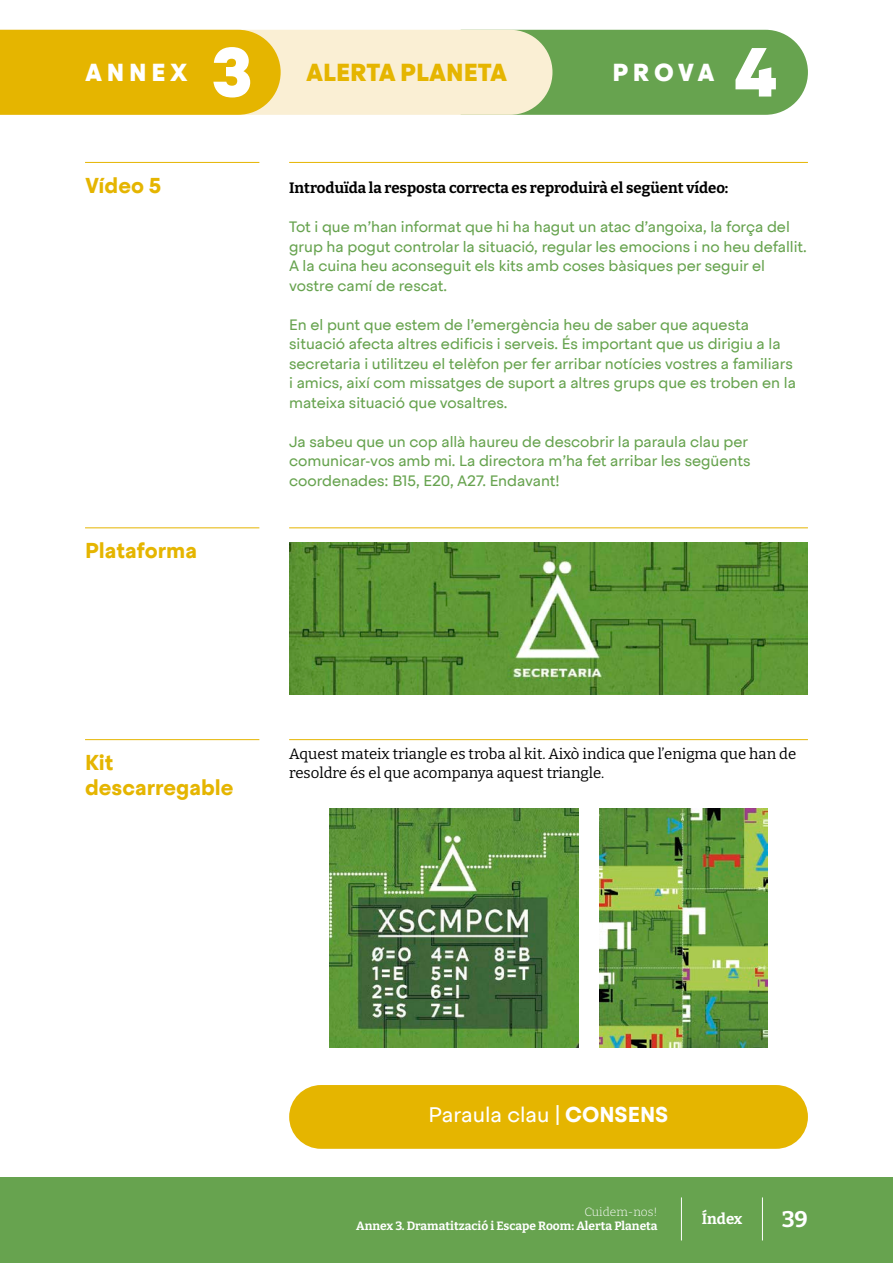
<style>
.page{position:relative;width:893px;height:1263px;background:#fff}
.page>*{position:absolute;margin:0;border:0;box-sizing:border-box;transform-origin:0 0}
.t1{font:900 69px "Steradian";color:#fff}
.t2{font:900 24px "Steradian";color:#e5b500}
.t3{font:900 24px "Steradian";letter-spacing:.2em;color:#fff}
.t4{font:700 22.5px "Bitter";color:#fff}
.t5{font:700 21px/25.2px "Steradian";color:#e5b500}
.t6{font:21px "Steradian";color:#fff}
.t7{font:15px/19.5px "Steradian";letter-spacing:-.005em;color:#67a34f}
.t8{font:15px/19.5px "Bitter";color:#000}
.t9{font:700 15px "Bitter";color:#000}
.t10{font:700 15px "Bitter";color:#fff}
.t11{font:700 12px "Bitter";color:#fff}
.t12{font:300 12px "Bitter";color:#fff}
.s1{font-weight:700}
</style>
<div class="page">
<hr style="left:85px;top:162px;width:174px;height:1px;background:#e5b500">
<hr style="left:289px;top:162px;width:519px;height:1px;background:#e5b500">
<hr style="left:85px;top:527px;width:174px;height:1px;background:#e5b500">
<hr style="left:289px;top:527px;width:519px;height:1px;background:#e5b500">
<hr style="left:85px;top:739px;width:174px;height:1px;background:#e5b500">
<hr style="left:289px;top:739px;width:519px;height:1px;background:#e5b500">
<div style="left:289px;top:1085px;width:519px;height:64px;background:#e5b500;border-radius:32px"></div>
<img style="left:289px;top:542px;width:519px;height:153px">
<img style="left:329px;top:808px;width:249px;height:240px">
<img style="left:599px;top:808px;width:169px;height:240px">
<div style="left:552px;top:30px;width:256px;height:85px;background:#67a34f"></div>
<div style="left:0;top:1178px;width:893px;height:85px;background:#67a34f"></div>
<hr style="left:681px;top:1197px;width:1px;height:43px;background:#fff">
<hr style="left:762px;top:1197px;width:1px;height:43px;background:#fff">
<div style="left:281px;top:30px;width:271px;height:85px;background:#faefd4"></div>
<div style="left:0;top:30px;width:281px;height:85px;background:#e5b500"></div>
<h2 class="t3" style="left:85px;top:57px;width:104px">ANNEX</h2>
<h1 class="t1" style="left:211px;top:28px;width:43px">3</h1>
<h3 class="t5" style="left:85px;top:173px;width:78px">Vídeo 5</h3>
<h3 class="t5" style="left:85px;top:538px;width:113px">Plataforma</h3>
<h2 class="t2" style="left:306px;top:57px;width:202px">ALERTA PLANETA</h2>
<h2 class="t3" style="left:612px;top:57px;width:104px">PROVA</h2>
<h1 class="t1" style="left:734px;top:28px;width:45px">4</h1>
<p class="t9" style="left:289px;top:178px;width:441px">Introduïda la resposta correcta es reproduirà el següent vídeo:</p>
<p class="t7" style="left:289px;top:217px;width:519px">Tot i que m’han informat que hi ha hagut un atac d’angoixa, la força del grup ha pogut controlar la situació, regular les emocions i no heu defallit.<br>A la cuina heu aconseguit els kits amb coses bàsiques per seguir el vostre camí de rescat.</p>
<p class="t7" style="left:289px;top:315px;width:508px">En el punt que estem de l’emergència heu de saber que aquesta situació afecta altres edificis i serveis. És important que us dirigiu a la secretaria i utilitzeu el telèfon per fer arribar notícies vostres a familiars i amics, així com missatges de suport a altres grups que es troben en la mateixa situació que vosaltres.</p>
<p class="t7" style="left:289px;top:432px;width:463px">Ja sabeu que un cop allà haureu de descobrir la paraula clau per comunicar-vos amb mi. La directora m’ha fet arribar les següents coordenades: B15, E20, A27. Endavant!</p>
<h3 class="t5" style="left:85px;top:750px;width:150px">Kit descarregable</h3>
<p class="t8" style="left:289px;top:743px;width:509px">Aquest mateix triangle es troba al kit. Això indica que l’enigma que han de resoldre és el que acompanya aquest triangle.</p>
<h3 class="t6" style="left:429px;top:1102px;width:241px">Paraula clau | <span class="s1">CONSENS</span></h3>
<p class="t12" style="left:584px;top:1204px;width:75px">Cuidem-nos!</p>
<p class="t11" style="left:356px;top:1218px;width:303px">Annex 3. Dramatització i Escape Room: Alerta Planeta</p>
<h3 class="t4" style="left:782px;top:1205px;width:28px">39</h3>
<p class="t10" style="left:702px;top:1209px;width:42px">Índex</p>
</div>
